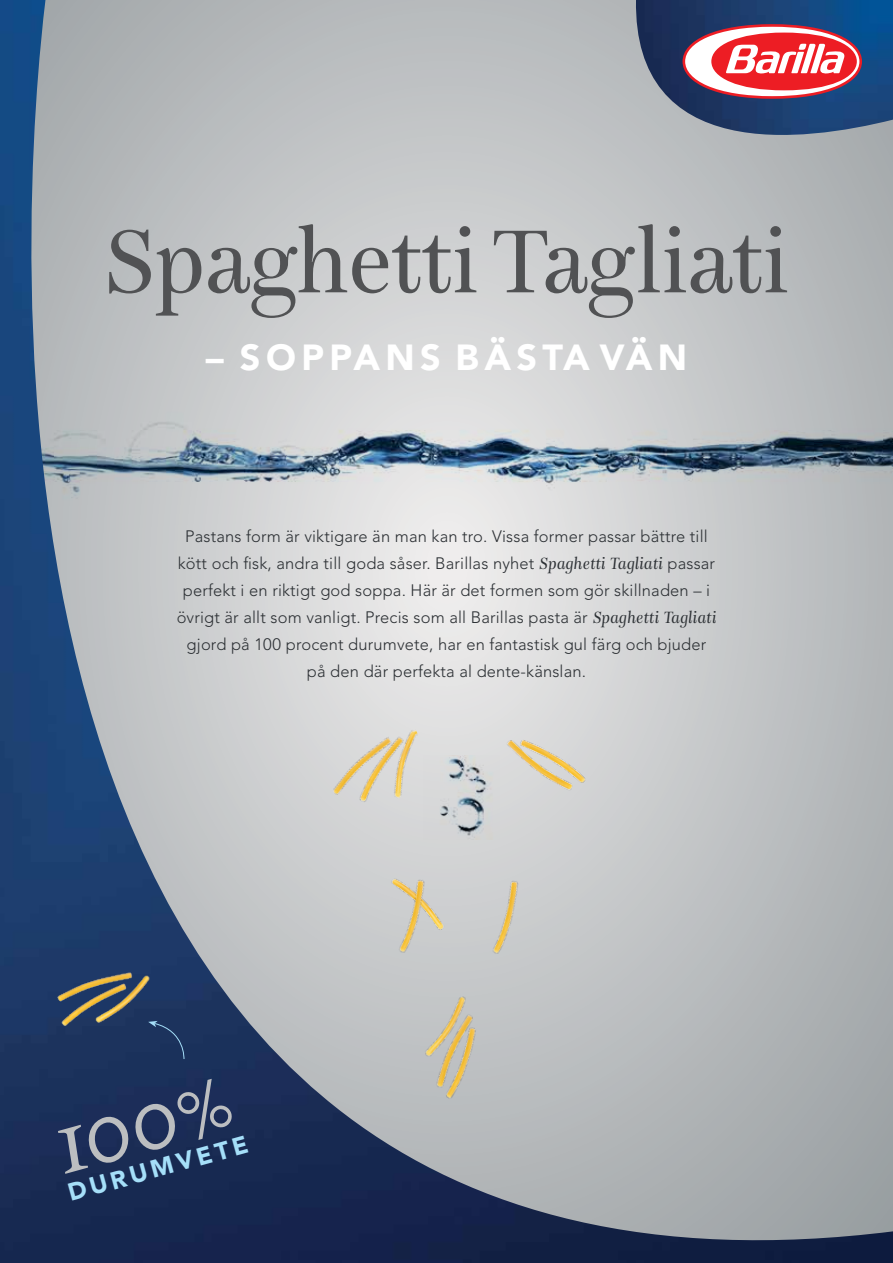
<style>
.page{position:relative;width:893px;height:1263px;background:#fff}
.page>*{position:absolute;margin:0;border:0;box-sizing:border-box;transform-origin:0 0}
.t1{font:90.3px "Bohemia LT Std";color:#515254}
.t2{font:900 36px "Avenir LT Std";letter-spacing:.15em;color:#fff}
.t3{font:900 24.6px "Avenir LT Std";color:#a5dff9}
.t4{font:300 16.5px/27px "Avenir LT Std";letter-spacing:.01em;color:#2c3034;text-align:center}
.s1{font-family:"Bohemia LT Std";font-weight:400;font-style:italic}
</style>
<div class="page">
<img style="left:0;top:0;width:893px;height:1263px">
<img style="left:423px;top:756px;width:76px;height:83px">
<img style="left:633px;top:0;width:260px;height:163px">
<svg style="left:682px;top:24px;width:180px;height:75px"></svg>
<img style="left:322px;top:725px;width:117px;height:98px">
<img style="left:454px;top:874px;width:7px;height:60px">
<div style="left:461px;top:858px;width:86px;height:114px;background:#cbcdce"></div>
<img style="left:368px;top:857px;width:86px;height:114px">
<img style="left:52px;top:970px;width:101px;height:60px">
<img style="left:411px;top:994px;width:79px;height:111px">
<img style="left:486px;top:737px;width:101px;height:60px">
<svg style="left:148px;top:1021px;width:37px;height:38px"></svg>
<div style="left:54px;top:1076px;width:182px;height:98px;background:#1a2d59"></div>
<h1 class="t1" style="left:105px;top:205px;width:685px">Spaghetti Tagliati</h1>
<h2 class="t2" style="left:206px;top:336px;width:483px">– SOPPANS BÄSTA VÄN</h2>
<p class="t4" style="left:177px;top:523px;width:541px">Pastans form är viktigare än man kan tro. Vissa former passar bättre till kött och fisk, andra till goda såser. Barillas nyhet <span class="s1">Spaghetti Tagliati</span> passar perfekt i en riktigt god soppa. Här är det formen som gör skillnaden – i övrigt är allt som vanligt. Precis som all Barillas pasta är <span class="s1">Spaghetti Tagliati </span>gjord på 100 procent durumvete, har en fantastisk gul färg och bjuder på den där perfekta al dente-känslan.</p>
<h3 class="t3" style="left:64px;top:1178px;width:187px;rotate:-15deg">DURUMVETE</h3>
</div>
